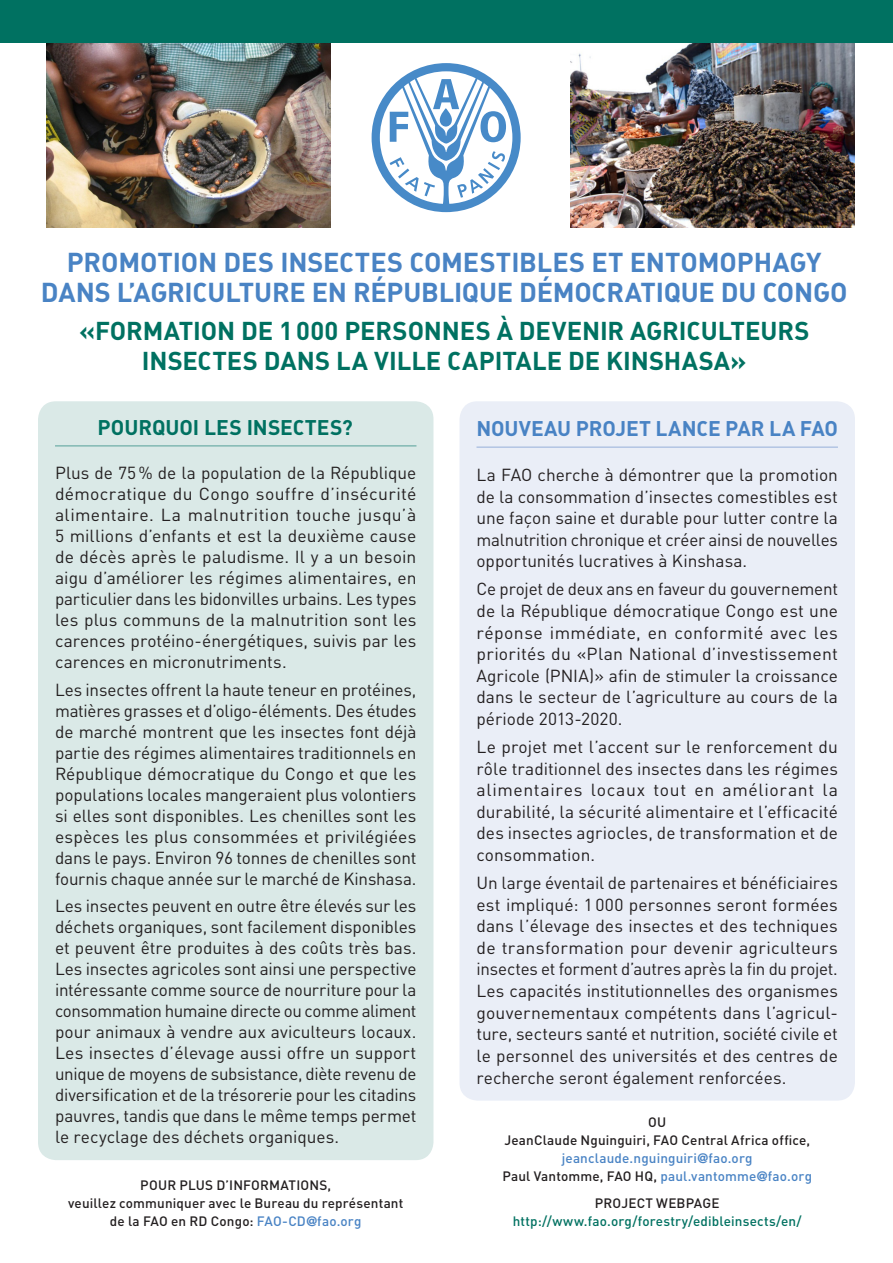
<style>
.page{position:relative;width:893px;height:1263px;background:#fff}
.page>*{position:absolute;margin:0;border:0;box-sizing:border-box;transform-origin:0 0}
.Heading{font:700 27px/30px "DIN";letter-spacing:-.005em;color:#4983c4;text-align:center}
.Heading-2{font:700 25.5px/30px "DIN";color:#007161;text-align:center}
.Heading-3{font:700 21px "DIN";letter-spacing:-.01em;color:#4983c4}
.Heading-4{font:700 21px "DIN";color:#007161}
.Sidebar_-_text{font:17.25px/21px "DIN";color:#231f20;text-align:justify}
.Sidebar_-_text-2{font:500 13.5px/18px "DIN";letter-spacing:.01em;color:#231f20;text-align:center}
.Sidebar_-_text-3{font:500 13.5px/18px "DIN";letter-spacing:.01em;color:#007161;text-align:center}
.Sidebar_-_text-4{font:500 13.5px "DIN";letter-spacing:.01em;color:#4983c4}
.s1{color:#4983c4}
.s2{font-family:"Meta Plus";font-weight:700;color:#4983c4}
.s3{color:#231f20}
.s4{font-family:"Meta Plus";font-weight:700}
</style>
<div class="page">
<img style="left:47px;top:43px;width:284px;height:184px">
<img style="left:571px;top:43px;width:284px;height:184px">
<div style="left:459px;top:401px;width:396px;height:699px;background:#eaeef7;border-radius:18px"></div>
<div style="left:38px;top:401px;width:395px;height:759px;background:#dae9e7;border-radius:18px"></div>
<hr style="left:55px;top:445px;width:361px;height:1px;background:#63a8a1">
<hr style="left:476px;top:447px;width:362px;height:1px;background:#9fb6dd">
<svg style="left:372px;top:63px;width:149px;height:149px"></svg>
<div style="left:0;top:0;width:893px;height:43px;background:#007161"></div>
<p class="Heading" style="left:41px;top:246px;width:808px">PROMOTION DES INSECTES COMESTIBLES ET ENTOMOPHAGY<br>DANS L’AGRICULTURE EN RÉPUBLIQUE DÉMOCRATIQUE DU CONGO</p>
<p class="Heading-2" style="left:79px;top:315px;width:732px">«FORMATION DE 1000 PERSONNES À DEVENIR AGRICULTEURS<br>INSECTES DANS LA VILLE CAPITALE DE KINSHASA»</p>
<p class="Heading-4" style="left:98px;top:413px;width:278px">POURQUOI LES INSECTES?？</p>
<p class="Sidebar_-_text" style="left:55px;top:462px;width:363px">Plus de 75% de la population de la République démocratique du Congo souffre d’insécurité alimentaire. La malnutrition touche jusqu’à 5 millions d’enfants et est la deuxième cause de décès après le paludisme. Il y a un besoin aigu d’améliorer les régimes alimentaires, en particulier dans les bidonvilles urbains. Les types les plus communs de la malnutrition sont les carences protéino-énergétiques, suivis par les carences en micronutriments.</p>
<p class="Sidebar_-_text" style="left:55px;top:678px;width:363px">Les insectes offrent la haute teneur en protéines, matières grasses et d’oligo-éléments. Des études de marché montrent que les insectes font déjà partie des régimes alimentaires traditionnels en République démocratique du Congo et que les populations locales mangeraient plus volontiers si elles sont disponibles. Les chenilles sont les espèces les plus consommées et privilégiées dans le pays. Environ 96 tonnes de chenilles sont fournis chaque année sur le marché de Kinshasa.</p>
<p class="Sidebar_-_text" style="left:55px;top:895px;width:363px">Les insectes peuvent en outre être élevés sur les déchets organiques, sont facilement disponibles et peuvent être produites à des coûts très bas.<br>Les insectes agricoles sont ainsi une perspective intéressante comme source de nourriture pour la consommation humaine directe ou comme aliment pour animaux à vendre aux aviculteurs locaux.<br>Les insectes d’élevage aussi offre un support unique de moyens de subsistance, diète revenu de diversification et de la trésorerie pour les citadins pauvres, tandis que dans le même temps permet le recyclage des déchets organiques.</p>
<p class="Sidebar_-_text-2" style="left:68px;top:1175px;width:337px">POUR PLUS D’INFORMATIONS,<br>veuillez communiquer avec le Bureau du représentant de la FAO en RD Congo: <span class="s1">FAO-CD</span><span class="s2">@</span><span class="s1">fao.org</span></p>
<p class="Heading-3" style="left:476px;top:415px;width:363px">NOUVEAU PROJET LANCE PAR LA FAO</p>
<p class="Sidebar_-_text" style="left:476px;top:464px;width:363px;line-height:21.6px">La FAO cherche à démontrer que la promotion de la consommation d’insectes comestibles est une façon saine et durable pour lutter contre la malnutrition chronique et créer ainsi de nouvelles opportunités lucratives à Kinshasa.</p>
<p class="Sidebar_-_text" style="left:476px;top:578px;width:363px;line-height:21.6px">Ce projet de deux ans en faveur du gouvernement de la République démocratique Congo est une réponse immédiate, en conformité avec les priorités du «Plan National d’investissement Agricole (PNIA)» afin de stimuler la croissance dans le secteur de l’agriculture au cours de la période 2013-2020.</p>
<p class="Sidebar_-_text" style="left:476px;top:735px;width:363px;line-height:21.6px">Le projet met l’accent sur le renforcement du rôle traditionnel des insectes dans les régimes alimentaires locaux tout en améliorant la durabilité, la sécurité alimentaire et l’efficacité des insectes agriocles, de transformation et de consommation.</p>
<p class="Sidebar_-_text" style="left:476px;top:871px;width:363px;line-height:21.6px">Un large éventail de partenaires et bénéficiaires est impliqué: 1 000 personnes seront formées dans l’élevage des insectes et des techniques de transformation pour devenir agriculteurs insectes et forment d’autres après la fin du projet.<br>Les capacités institutionnelles des organismes gouvernementaux compétents dans l’agricul&shy;ture, secteurs santé et nutrition, société civile et le personnel des universités et des centres de recherche seront également renforcées.</p>
<p class="Sidebar_-_text-2" style="left:648px;top:1113px;width:20px">OU</p>
<p class="Sidebar_-_text-2" style="left:504px;top:1131px;width:307px">JeanClaude Nguinguiri, FAO Central Africa office, <span class="s1">jeanclaude.nguinguiri</span><span class="s2">@</span><span class="s1">fao.org</span></p>
<p class="Sidebar_-_text-4" style="left:502px;top:1168px;width:311px"><span class="s3">Paul Vantomme, FAO HQ,</span> paul.vantomme<span class="s4">@</span>fao.org</p>
<p class="Sidebar_-_text-3" style="left:513px;top:1193px;width:290px"><span class="s3">PROJECT WEBPAGE </span>http://www.fao.org/forestry/edibleinsects/en/</p>
</div>
